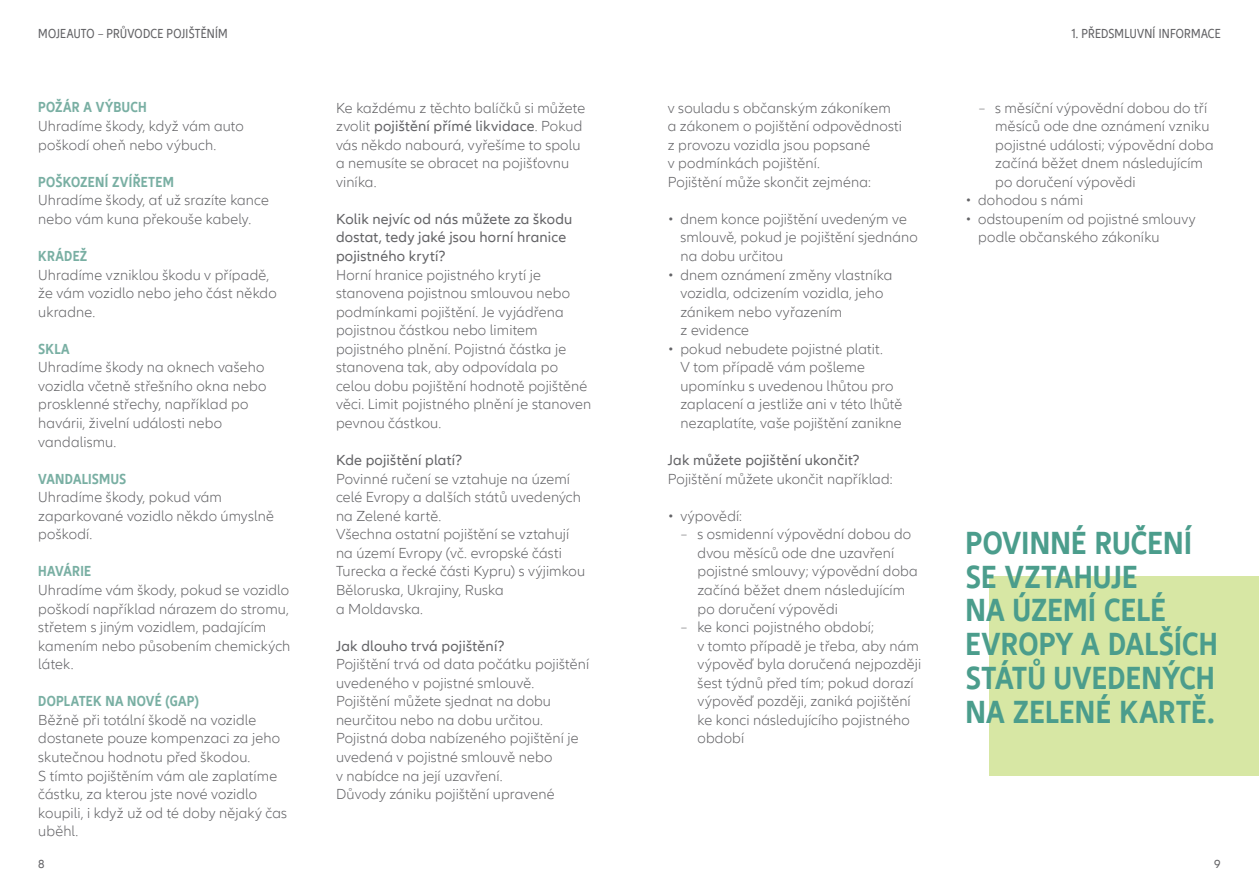
<style>
.page{position:relative;width:1259px;height:893px;background:#fff}
.page>*{position:absolute;margin:0;border:0;box-sizing:border-box;transform-origin:0 0}
.t1{font:700 condensed 33px/33.8px "Allianz Neo";letter-spacing:.005em;color:#4b9d8c}
.t2{font:300 15px/18.6px "Allianz Neo";letter-spacing:.01em;color:#636366}
.t3{font:15px/18.6px "Allianz Neo";letter-spacing:.015em;color:#636366}
.t4{font:700 condensed 15px "Allianz Neo";letter-spacing:.02em;color:#79afa3}
.t5{font:condensed 13.5px "Allianz Neo";letter-spacing:.02em;color:#636366}
.t6{font:12px "Allianz Neo";color:#636366}
.s1{font-weight:400}
.s2{font-stretch:condensed}
</style>
<div class="page">
<div style="left:989px;top:576px;width:270px;height:199px;background:#d7e7a4"></div>
<p class="t5" style="left:38px;top:26px;width:191px">MOJEAUTO – PRŮVODCE POJIŠTĚNÍM</p>
<p class="t5" style="left:1071px;top:26px;width:150px">1. PŘEDSMLUVNÍ INFORMACE</p>
<p class="t4" style="left:38px;top:99px;width:110px">POŽÁR A VÝBUCH</p>
<p class="t2" style="left:38px;top:117px;width:207px">Uhradíme škody, když vám auto poškodí oheň nebo výbuch.</p>
<p class="t4" style="left:38px;top:173px;width:137px">POŠKOZENÍ ZVÍŘETEM</p>
<p class="t2" style="left:38px;top:191px;width:232px">Uhradíme škody, ať už srazíte kance nebo vám kuna překouše kabely.</p>
<p class="t4" style="left:38px;top:247px;width:51px">KRÁDEŽ</p>
<p class="t2" style="left:38px;top:266px;width:240px">Uhradíme vzniklou škodu v případě, že vám vozidlo nebo jeho část někdo ukradne.</p>
<p class="t4" style="left:38px;top:340px;width:33px">SKLA</p>
<p class="t2" style="left:38px;top:358px;width:230px">Uhradíme škody na oknech vašeho vozidla včetně střešního okna nebo prosklenné střechy, například po havárii, živelní události nebo vandalismu.</p>
<p class="t4" style="left:38px;top:470px;width:90px">VANDALISMUS</p>
<p class="t2" style="left:38px;top:488px;width:237px">Uhradíme škody, pokud vám zaparkované vozidlo někdo úmyslně poškodí.</p>
<p class="t4" style="left:38px;top:563px;width:55px">HAVÁRIE</p>
<p class="t2" style="left:38px;top:581px;width:253px">Uhradíme vám škody, pokud se vozidlo poškodí například nárazem do stromu, střetem s jiným vozidlem, padajícím kamením nebo působením chemických látek.</p>
<p class="t4" style="left:38px;top:693px;width:162px">DOPLATEK NA NOVÉ (GAP)</p>
<p class="t2" style="left:38px;top:711px;width:250px">Běžně při totální škodě na vozidle dostanete pouze kompenzaci za jeho skutečnou hodnotu před škodou.<br>S tímto pojištěním vám ale zaplatíme částku, za kterou jste nové vozidlo koupili, i když už od té doby nějaký čas uběhl.</p>
<p class="t2" style="left:336px;top:99px;width:251px">Ke každému z těchto balíčků si můžete zvolit <span class="s1">pojištění přímé likvidace</span>. Pokud vás někdo nabourá, vyřešíme to spolu a nemusíte se obracet na pojišťovnu viníka.</p>
<p class="t3" style="left:336px;top:210px;width:238px">Kolik nejvíc od nás můžete za škodu dostat, tedy jaké jsou horní hranice pojistného krytí?</p>
<p class="t2" style="left:336px;top:266px;width:257px">Horní hranice pojistného krytí je stanovena pojistnou smlouvou nebo podmínkami pojištění. Je vyjádřena pojistnou částkou nebo limitem pojistného plnění. Pojistná částka je stanovena tak, aby odpovídala po celou dobu pojištění hodnotě pojištěné věci. Limit pojistného plnění je stanoven pevnou částkou.</p>
<p class="t3" style="left:336px;top:451px;width:128px">Kde pojištění platí?</p>
<p class="t2" style="left:336px;top:470px;width:251px">Povinné ručení se vztahuje na území celé Evropy a dalších států uvedených na Zelené kartě.<br>Všechna ostatní pojištění se vztahují na území Evropy (vč. evropské části<br>Turecka a řecké části Kypru) s výjimkou<br>Běloruska, Ukrajiny, Ruska<br>a Moldavska.</p>
<p class="t3" style="left:336px;top:637px;width:170px">Jak dlouho trvá pojištění?</p>
<p class="t2" style="left:336px;top:655px;width:255px">Pojištění trvá od data počátku pojištění uvedeného v pojistné smlouvě.<br>Pojištění můžete sjednat na dobu neurčitou nebo na dobu určitou.<br>Pojistná doba nabízeného pojištění je uvedená v pojistné smlouvě nebo<br>v nabídce na její uzavření.<br>Důvody zániku pojištění upravené</p>
<p class="t2" style="left:668px;top:99px;width:236px">v souladu s občanským zákoníkem a zákonem o pojištění odpovědnosti z provozu vozidla jsou popsané<br>v podmínkách pojištění.<br>Pojištění může skončit zejména:</p>
<p class="t2" style="left:680px;top:210px;width:239px;text-indent:-13px">• dnem konce pojištění uvedeným ve smlouvě, pokud je pojištění sjednáno na dobu určitou</p>
<p class="t2" style="left:680px;top:266px;width:213px;text-indent:-13px">• dnem oznámení změny vlastníka vozidla, odcizením vozidla, jeho zánikem nebo vyřazením<br>z evidence</p>
<p class="t2" style="left:680px;top:340px;width:223px;text-indent:-13px">• pokud nebudete pojistné platit.<br>V tom případě vám pošleme upomínku s uvedenou lhůtou pro zaplacení a jestliže ani v této lhůtě nezaplatíte, vaše pojištění zanikne</p>
<p class="t3" style="left:668px;top:451px;width:193px">Jak můžete pojištění ukončit?</p>
<p class="t2" style="left:668px;top:470px;width:226px">Pojištění můžete ukončit například:</p>
<p class="t2" style="left:668px;top:507px;width:76px">• výpovědí:</p>
<p class="t2" style="left:697px;top:525px;width:222px;text-indent:-16px"><span class="s2">–</span> s osmidenní výpovědní dobou do dvou měsíců ode dne uzavření pojistné smlouvy; výpovědní doba začíná běžet dnem následujícím po doručení výpovědi</p>
<p class="t2" style="left:697px;top:618px;width:225px;text-indent:-16px"><span class="s2">–</span> ke konci pojistného období;<br>v tomto případě je třeba, aby nám výpověď byla doručená nejpozději šest týdnů před tím; pokud dorazí výpověď později, zaniká pojištění ke konci následujícího pojistného období</p>
<p class="t2" style="left:995px;top:99px;width:220px;text-indent:-16px"><span class="s2">–</span> s měsíční výpovědní dobou do tří měsíců ode dne oznámení vzniku pojistné události; výpovědní doba začíná běžet dnem následujícím po doručení výpovědi</p>
<p class="t2" style="left:965px;top:191px;width:119px">• dohodou s námi</p>
<p class="t2" style="left:978px;top:210px;width:219px;text-indent:-13px">• odstoupením od pojistné smlouvy podle občanského zákoníku</p>
<h1 class="t1" style="left:965px;top:527px;width:254px">POVINNÉ RUČENÍ<br>SE VZTAHUJE<br>NA ÚZEMÍ CELÉ<br>EVROPY A DALŠÍCH<br>STÁTŮ UVEDENÝCH<br>NA ZELENÉ KARTĚ.</h1>
<p class="t6" style="left:38px;top:857px;width:8px">8</p>
<p class="t6" style="left:1214px;top:857px;width:8px">9</p>
</div>
